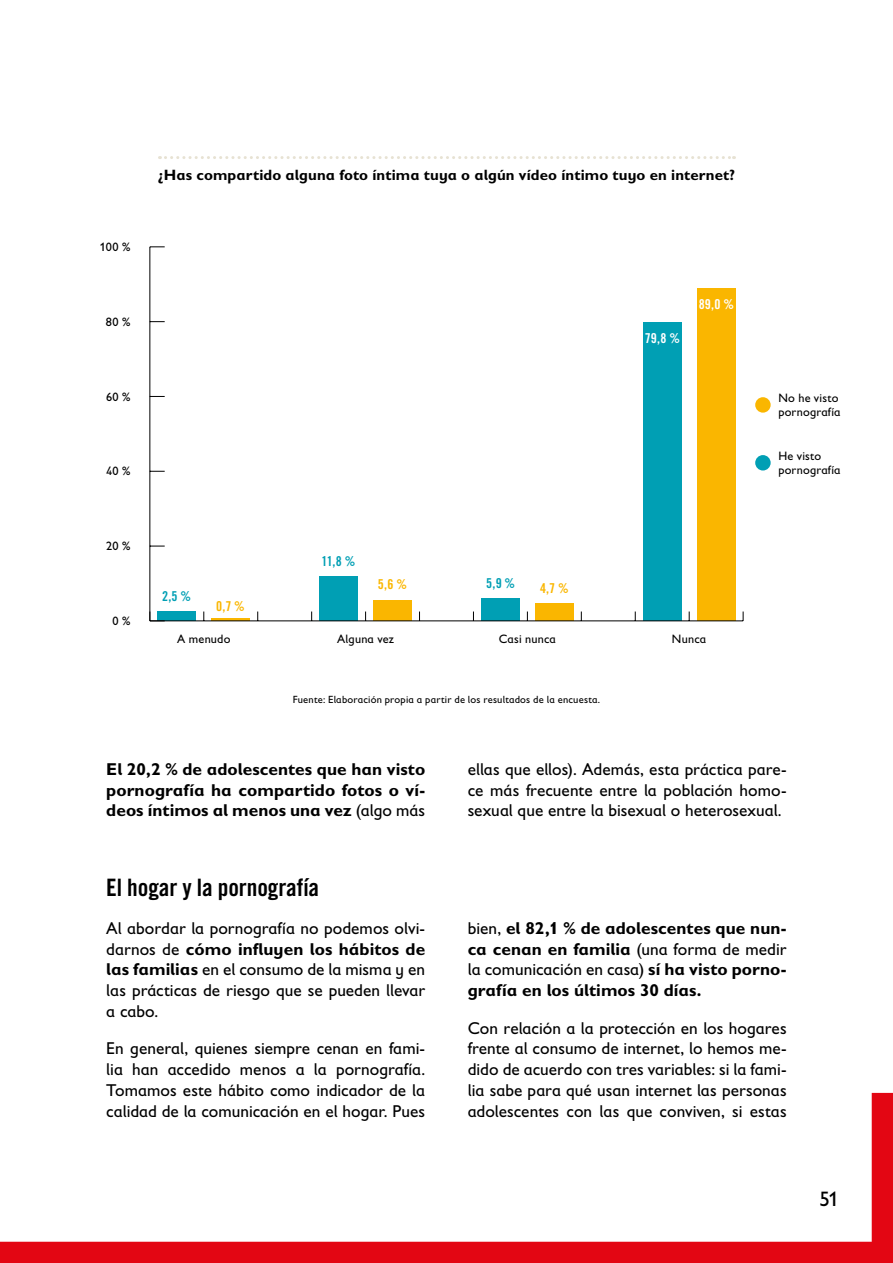
<style>
.page{position:relative;width:893px;height:1263px;background:#fff}
.page>*{position:absolute;margin:0;border:0;box-sizing:border-box;transform-origin:0 0}
.H3_-_Contenido{font:24px "Trade Gothic LT Std Bd Cn 20";letter-spacing:-.005em;color:#000}
.t1{font:21px "Gill Sans Infant Std";color:#000}
.Boby_copy{font:17.25px/20.7px "Gill Sans Infant Std";color:#000;text-align:justify}
.Boby_copy-2{font:700 17.25px/20.7px "Gill Sans Infant Std";color:#000;text-align:justify}
.Gráfico_-_Título{font:700 15px "Gill Sans Infant Std";letter-spacing:.01em;color:#000}
.t2{font:13.65px "Trade Gothic LT Std Bd Cn 20";color:#009fb4}
.t3{font:13.65px "Trade Gothic LT Std Bd Cn 20";color:#fab600}
.t4{font:13.65px "Trade Gothic LT Std Bd Cn 20";color:#fff}
.t5{font:12.3px "Gill Sans Infant Std";letter-spacing:.015em;color:#000}
.Gráfico_-_Fuente{font:10.5px "Gill Sans Infant Std";letter-spacing:.02em;color:#000}
.s1{font-weight:400}
.s2{font-weight:700}
</style>
<div class="page">
<svg style="left:0;top:1093px;width:893px;height:170px"></svg>
<svg style="left:159px;top:156px;width:575px;height:3px"></svg>
<div style="left:157px;top:611px;width:39px;height:10px;background:#009fb4"></div>
<hr style="left:211px;top:618px;width:39px;height:3px;background:#fab600">
<div style="left:319px;top:577px;width:39px;height:44px;background:#009fb4"></div>
<div style="left:373px;top:600px;width:39px;height:21px;background:#fab600"></div>
<div style="left:481px;top:599px;width:39px;height:22px;background:#009fb4"></div>
<div style="left:535px;top:603px;width:39px;height:18px;background:#fab600"></div>
<div style="left:643px;top:322px;width:39px;height:299px;background:#009fb4"></div>
<div style="left:697px;top:288px;width:39px;height:333px;background:#fab600"></div>
<hr style="left:150px;top:247px;width:1px;height:374px;background:#000">
<svg style="left:150px;top:546px;width:15px;height:1px"></svg>
<svg style="left:151px;top:471px;width:14px;height:1px"></svg>
<svg style="left:151px;top:396px;width:14px;height:1px"></svg>
<svg style="left:151px;top:321px;width:14px;height:1px"></svg>
<svg style="left:150px;top:247px;width:15px;height:1px"></svg>
<hr style="left:150px;top:621px;width:593px;height:1px;background:#000">
<svg style="left:150px;top:611px;width:15px;height:11px"></svg>
<div style="left:755px;top:397px;width:16px;height:16px;background:#fab600;border-radius:50%"></div>
<div style="left:755px;top:455px;width:16px;height:15px;background:#009fb4;border-radius:50%"></div>
<p class="t5" style="left:100px;top:240px;width:32px">100 %</p>
<p class="t5" style="left:106px;top:314px;width:26px">80 %</p>
<p class="t5" style="left:106px;top:389px;width:26px">60 %</p>
<p class="t5" style="left:106px;top:464px;width:26px">40 %</p>
<p class="t5" style="left:106px;top:539px;width:26px">20 %</p>
<p class="t5" style="left:113px;top:614px;width:19px">0 %</p>
<p class="Gráfico_-_Título" style="left:158px;top:166px;width:578px">¿Has compartido alguna foto íntima tuya o algún vídeo íntimo tuyo en internet?</p>
<p class="t4" style="left:645px;top:330px;width:37px">79,8 %</p>
<p class="t4" style="left:699px;top:296px;width:37px">89,0 %</p>
<p class="t2" style="left:162px;top:588px;width:31px">2,5 %</p>
<p class="t3" style="left:216px;top:597px;width:30px">0,7 %</p>
<p class="t2" style="left:321px;top:553px;width:35px">11,8 %</p>
<p class="t3" style="left:378px;top:576px;width:31px">5,6 %</p>
<p class="t2" style="left:486px;top:575px;width:30px">5,9 %</p>
<p class="t3" style="left:540px;top:580px;width:30px">4,7 %</p>
<p class="t5" style="left:177px;top:631px;width:55px">A menudo</p>
<p class="t5" style="left:337px;top:631px;width:58px">Alguna vez</p>
<p class="t5" style="left:499px;top:631px;width:59px">Casi nunca</p>
<p class="t5" style="left:672px;top:631px;width:36px">Nunca</p>
<p class="Gráfico_-_Fuente" style="left:293px;top:694px;width:309px">Fuente: Elaboración propia a partir de los resultados de la encuesta.</p>
<p class="t5" style="left:778px;top:390px;width:62px">No he visto</p>
<p class="t5" style="left:778px;top:405px;width:64px">pornografía</p>
<p class="t5" style="left:778px;top:448px;width:44px">He visto</p>
<p class="t5" style="left:778px;top:463px;width:64px">pornografía</p>
<p class="Boby_copy-2" style="left:106px;top:758px;width:320px">El 20,2 % de adolescentes que han visto pornografía ha compartido fotos o ví&shy;deos íntimos al menos una vez <span class="s1">(algo más</span></p>
<p class="Boby_copy" style="left:468px;top:759px;width:320px">ellas que ellos). Además, esta práctica pare&shy;ce más frecuente entre la población homo&shy;sexual que entre la bisexual o heterosexual.</p>
<p class="H3_-_Contenido" style="left:106px;top:873px;width:214px">El hogar y la pornografía</p>
<p class="Boby_copy" style="left:106px;top:918px;width:320px">Al abordar la pornografía no podemos olvi&shy;darnos de <span class="s2">cómo influyen los hábitos de las familias</span> en el consumo de la misma y en las prácticas de riesgo que se pueden llevar a cabo.</p>
<p class="Boby_copy" style="left:106px;top:1038px;width:320px">En general, quienes siempre cenan en fami&shy;lia han accedido menos a la pornografía.<br>Tomamos este hábito como indicador de la calidad de la comunicación en el hogar. Pues</p>
<p class="Boby_copy-2" style="left:468px;top:917px;width:320px"><span class="s1">bien,</span> el 82,1 % de adolescentes que nun&shy;ca cenan en familia <span class="s1">(una forma de medir la comunicación en casa)</span> sí ha visto porno&shy;grafía en los últimos 30 días.</p>
<p class="Boby_copy" style="left:468px;top:1017px;width:320px">Con relación a la protección en los hogares frente al consumo de internet, lo hemos me&shy;dido de acuerdo con tres variables: si la fami&shy;lia sabe para qué usan internet las personas adolescentes con las que conviven, si estas</p>
<p class="t1" style="left:819px;top:1187px;width:21px">51</p>
</div>
